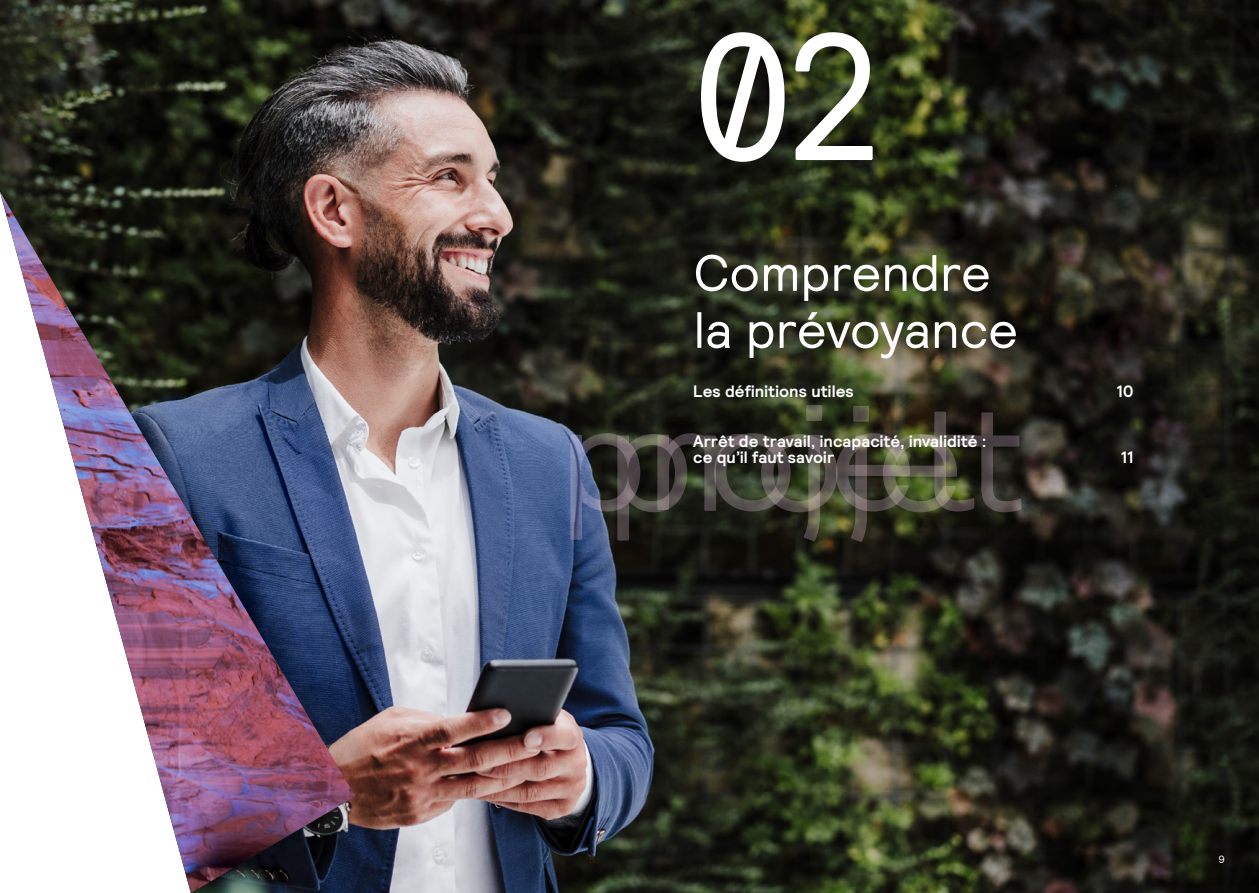
<style>
.page{position:relative;width:1259px;height:893px;background:#fff}
.page>*{position:absolute;margin:0;border:0;box-sizing:border-box;transform-origin:0 0}
.t1{font:180px "Relative Mono 11 Pitch";color:#fff}
.t2{font:150px "Relative";letter-spacing:-.015em;color:#ffdef5}
.t3{font:51px/57px "Relative";letter-spacing:-.01em;color:#fff}
.t4{font:700 16.5px/16.5px "Relative";letter-spacing:.005em;color:#fff}
.t5{font:10.5px "Relative";color:#381a0a}
.t6{font:10.5px "Relative";color:#fff}
</style>
<div class="page">
<img style="left:0;top:0;width:1259px;height:893px">
<svg style="left:355px;top:192px;width:46px;height:701px;background:#877678"></svg>
<img style="left:0;top:192px;width:355px;height:701px">
<h1 class="t1" style="left:693px;top:-20px;width:191px">02</h1>
<h3 class="t3" style="left:693px;top:243px;width:326px">Comprendre la prévoyance</h3>
<p class="t4" style="left:693px;top:383px;width:162px">Les définitions utiles</p>
<p class="t4" style="left:1116px;top:383px;width:18px">10</p>
<p class="t4" style="left:693px;top:432px;width:295px">Arrêt de travail, incapacité, invalidité : ce qu’il faut savoir</p>
<h2 class="t2" style="left:558px;top:360px;width:422px">projet</h2>
<h2 class="t2" style="left:605px;top:361px;width:422px">projet</h2>
<p class="t4" style="left:1120px;top:449px;width:14px">11</p>
<p class="t5" style="left:589px;top:853px;width:8px">8</p>
<p class="t6" style="left:1218px;top:853px;width:8px">9</p>
</div>
